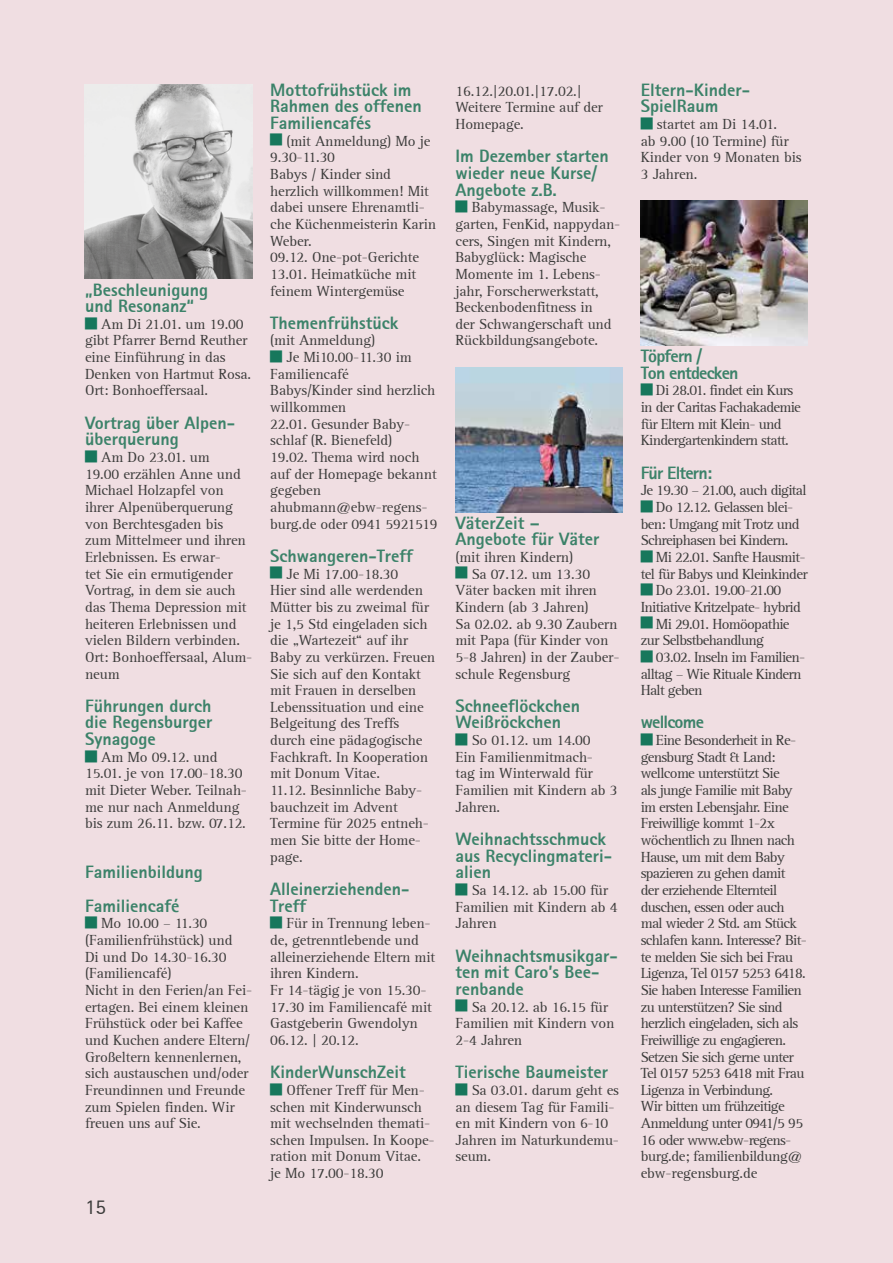
<style>
.page{position:relative;width:893px;height:1263px;background:#f0dee2}
.page>*{position:absolute;margin:0;border:0;box-sizing:border-box;transform-origin:0 0}
.t1{font:21px "Rotis Sans Serif 55";color:#3c3c3b}
.t2{font:18px/16.6px "Rotis Sans Serif Extra Bold 75";color:#3b8269}
.t3{font:18px/16.6px "Rotis Sans Serif Extra Bold 75";letter-spacing:-.045em;color:#3b8269}
.t4{font:15px/16.6px "Rotis Serif";letter-spacing:-.01em;color:#3c3c3b}
.t5{font:15px/16.6px "Rotis Serif";letter-spacing:-.045em;color:#3c3c3b}
</style>
<div class="page">
<img style="left:641px;top:201px;width:167px;height:144px">
<img style="left:455px;top:368px;width:168px;height:144px">
<img style="left:85px;top:85px;width:168px;height:194px">
<p class="t2" style="left:85px;top:281px;width:125px">„Beschleunigung und Resonanz“</p>
<p class="t4" style="left:85px;top:316px;width:168px;text-indent:16px">Am Di 21.01. um 19.00 gibt Pfarrer Bernd Reuther eine Einführung in das<br>Denken von Hartmut Rosa.<br>Ort: Bonhoeffersaal.</p>
<p class="t2" style="left:85px;top:414px;width:151px">Vortrag über Alpen&shy;überquerung</p>
<p class="t4" style="left:85px;top:449px;width:169px;text-indent:16px">Am Do 23.01. um<br>19.00 erzählen Anne und<br>Michael Holzapfel von ihrer Alpenüberquerung von Berchtesgaden bis zum Mittelmeer und ihren<br>Erlebnissen. Es erwar-<br>tet Sie ein ermutigender<br>Vortrag, in dem sie auch das Thema Depression mit heiteren Erlebnissen und vielen Bildern verbinden.<br>Ort: Bonhoeffersaal, Alum&shy;neum</p>
<p class="t2" style="left:85px;top:697px;width:129px;text-align:justify">Führungen durch die Regensburger Synagoge</p>
<p class="t4" style="left:85px;top:749px;width:163px;text-indent:16px">Am Mo 09.12. und<br>15.01. je von 17.00-18.30 mit Dieter Weber. Teilnah&shy;me nur nach Anmeldung bis zum 26.11. bzw. 07.12.</p>
<p class="t2" style="left:85px;top:855px;width:119px;line-height:33.3px">Familienbildung<br>Familiencafé</p>
<p class="t4" style="left:85px;top:915px;width:169px;text-indent:16px">Mo 10.00 – 11.30 (Familienfrühstück) und<br>Di und Do 14.30-16.30 (Familiencafé)<br>Nicht in den Ferien/an Fei&shy;ertagen. Bei einem kleinen<br>Frühstück oder bei Kaffee und Kuchen andere Eltern/<br>Großeltern kennenlernen, sich austauschen und/oder<br>Freundinnen und Freunde zum Spielen finden. Wir freuen uns auf Sie.</p>
<h1 class="t1" style="left:85px;top:1195px;width:22px">15</h1>
<p class="t2" style="left:270px;top:81px;width:153px">Mottofrühstück im<br>Rahmen des offenen<br>Familiencafés</p>
<p class="t4" style="left:270px;top:133px;width:167px;text-indent:16px">(mit Anmeldung) Mo je<br>9.30-11.30<br>Babys / Kinder sind herzlich willkommen! Mit dabei unsere Ehrenamtli&shy;che Küchenmeisterin Karin<br>Weber.<br>09.12. One-pot-Gerichte<br>13.01. Heimatküche mit feinem Wintergemüse</p>
<p class="t2" style="left:270px;top:314px;width:130px">Themenfrühstück</p>
<p class="t4" style="left:270px;top:333px;width:106px">(mit Anmeldung)</p>
<p class="t4" style="left:286px;top:349px;width:127px">Je Mi10.00-11.30 im</p>
<p class="t4" style="left:270px;top:366px;width:80px">Familiencafé</p>
<p class="t4" style="left:270px;top:383px;width:167px">Babys/Kinder sind herzlich</p>
<p class="t4" style="left:270px;top:399px;width:77px">willkommen</p>
<p class="t4" style="left:270px;top:416px;width:141px">22.01. Gesunder Baby-</p>
<p class="t4" style="left:270px;top:432px;width:124px">schlaf (R. Bienefeld)</p>
<p class="t4" style="left:270px;top:449px;width:151px">19.02. Thema wird noch</p>
<p class="t4" style="left:270px;top:466px;width:168px">auf der Homepage bekannt</p>
<p class="t4" style="left:270px;top:482px;width:52px">gegeben</p>
<p class="t4" style="left:270px;top:499px;width:159px">ahubmann@ebw-regens-</p>
<p class="t4" style="left:270px;top:516px;width:169px">burg.de oder 0941 5921519</p>
<p class="t2" style="left:270px;top:547px;width:144px">Schwangeren-Treff</p>
<p class="t4" style="left:270px;top:566px;width:166px;text-indent:16px">Je Mi 17.00-18.30<br>Hier sind alle werdenden<br>Mütter bis zu zweimal für je 1,5 Std eingeladen sich die „Wartezeit“ auf ihr<br>Baby zu verkürzen. Freuen<br>Sie sich auf den Kontakt mit Frauen in derselben<br>Lebenssituation und eine<br>Belgeitung des Treffs durch eine pädagogische<br>Fachkraft. In Kooperation mit Donum Vitae.<br>11.12. Besinnliche Baby&shy;bauchzeit im Advent<br>Termine für 2025 entneh&shy;men Sie bitte der Home&shy;page.</p>
<p class="t2" style="left:270px;top:880px;width:141px">Alleinerziehenden-<br>Treff</p>
<p class="t4" style="left:270px;top:915px;width:166px;text-indent:16px">Für in Trennung leben&shy;de, getrenntlebende und alleinerziehende Eltern mit ihren Kindern.<br>Fr 14-tägig je von 15.30-<br>17.30 im Familiencafé mit<br>Gastgeberin Gwendolyn<br>06.12. | 20.12.</p>
<p class="t2" style="left:270px;top:1063px;width:137px">KinderWunschZeit</p>
<p class="t4" style="left:270px;top:1082px;width:166px;text-indent:16px">Offener Treff für Men&shy;schen mit Kinderwunsch mit wechselnden themati&shy;schen Impulsen. In Koope&shy;ration mit Donum Vitae. je Mo 17.00-18.30</p>
<p class="t4" style="left:455px;top:83px;width:149px">16.12.|20.01.|17.02.|<br>Weitere Termine auf der<br>Homepage.</p>
<p class="t2" style="left:455px;top:148px;width:155px">Im Dezember starten wieder neue Kurse/<br>Angebote z.B.</p>
<p class="t4" style="left:455px;top:199px;width:166px;text-indent:16px">Babymassage, Musik&shy;garten, FenKid, nappydan&shy;cers, Singen mit Kindern,<br>Babyglück: Magische<br>Momente im 1. Lebens&shy;jahr, Forscherwerkstatt,<br>Beckenbodenfitness in<br>der Schwangerschaft und<br>Rückbildungsangebote.</p>
<p class="t2" style="left:455px;top:514px;width:145px">VäterZeit –<br>Angebote für Väter</p>
<p class="t4" style="left:455px;top:549px;width:119px">(mit ihren Kindern)</p>
<p class="t4" style="left:472px;top:566px;width:120px">Sa 07.12. um 13.30</p>
<p class="t4" style="left:455px;top:582px;width:143px">Väter backen mit ihren</p>
<p class="t4" style="left:455px;top:599px;width:135px">Kindern (ab 3 Jahren)</p>
<p class="t4" style="left:455px;top:616px;width:163px">Sa 02.02. ab 9.30 Zaubern</p>
<p class="t4" style="left:455px;top:632px;width:155px">mit Papa (für Kinder von</p>
<p class="t4" style="left:455px;top:649px;width:165px">5-8 Jahren) in der Zauber-</p>
<p class="t4" style="left:455px;top:666px;width:116px">schule Regensburg</p>
<p class="t2" style="left:455px;top:697px;width:126px">Schneeflöckchen<br>Weißröckchen</p>
<p class="t4" style="left:455px;top:732px;width:164px;text-indent:16px">So 01.12. um 14.00<br>Ein Familienmitmach-<br>tag im Winterwald für<br>Familien mit Kindern ab 3<br>Jahren.</p>
<p class="t2" style="left:455px;top:830px;width:158px">Weihnachtsschmuck aus Recyclingmateri&shy;alien</p>
<p class="t4" style="left:455px;top:882px;width:164px;text-indent:16px">Sa 14.12. ab 15.00 für<br>Familien mit Kindern ab 4<br>Jahren</p>
<p class="t2" style="left:455px;top:947px;width:164px">Weihnachtsmusikgar&shy;ten mit Caro’s Bee&shy;renbande</p>
<p class="t4" style="left:455px;top:999px;width:160px;text-indent:16px">Sa 20.12. ab 16.15 für<br>Familien mit Kindern von<br>2-4 Jahren</p>
<p class="t2" style="left:455px;top:1063px;width:154px">Tierische Baumeister</p>
<p class="t4" style="left:455px;top:1082px;width:165px;text-indent:16px">Sa 03.01. darum geht es an diesem Tag für Famili&shy;en mit Kindern von 6-10<br>Jahren im Naturkundemu&shy;seum.</p>
<p class="t2" style="left:641px;top:81px;width:111px">Eltern-Kinder-<br>SpielRaum</p>
<p class="t4" style="left:641px;top:116px;width:162px;text-indent:16px">startet am Di 14.01.<br>ab 9.00 (10 Termine) für<br>Kinder von 9 Monaten bis<br>3 Jahren.</p>
<p class="t3" style="left:641px;top:347px;width:99px">Töpfern /<br>Ton entdecken</p>
<p class="t5" style="left:641px;top:383px;width:162px;text-indent:15px">Di 28.01. findet ein Kurs in der Caritas Fachakademie für Eltern mit Klein- und<br>Kindergartenkindern statt.</p>
<p class="t3" style="left:641px;top:464px;width:73px">Für Eltern:</p>
<p class="t5" style="left:641px;top:482px;width:167px">Je 19.30 – 21.00, auch digital</p>
<p class="t5" style="left:656px;top:499px;width:139px">Do 12.12. Gelassen blei-</p>
<p class="t5" style="left:641px;top:516px;width:160px">ben: Umgang mit Trotz und</p>
<p class="t5" style="left:641px;top:532px;width:149px">Schreiphasen bei Kindern.</p>
<p class="t5" style="left:656px;top:549px;width:151px">Mi 22.01. Sanfte Hausmit-</p>
<p class="t5" style="left:641px;top:566px;width:168px">tel für Babys und Kleinkinder</p>
<p class="t5" style="left:656px;top:582px;width:127px">Do 23.01. 19.00-21.00</p>
<p class="t5" style="left:641px;top:599px;width:162px">Initiative Kritzelpate- hybrid</p>
<p class="t5" style="left:656px;top:616px;width:135px">Mi 29.01. Homöopathie</p>
<p class="t5" style="left:641px;top:632px;width:125px">zur Selbstbehandlung</p>
<p class="t5" style="left:656px;top:649px;width:151px">03.02. Inseln im Familien-</p>
<p class="t5" style="left:641px;top:666px;width:162px">alltag – Wie Rituale Kindern</p>
<p class="t5" style="left:641px;top:682px;width:63px">Halt geben</p>
<p class="t3" style="left:641px;top:714px;width:65px">wellcome</p>
<p class="t5" style="left:641px;top:732px;width:168px;text-indent:15px">Eine Besonderheit in Re&shy;gensburg Stadt &amp; Land: wellcome unterstützt Sie<br>als junge Familie mit Baby im ersten Lebensjahr. Eine<br>Freiwillige kommt 1-2x wöchentlich zu Ihnen nach<br>Hause, um mit dem Baby spazieren zu gehen damit der erziehende Elternteil duschen, essen oder auch mal wieder 2 Std. am Stück schlafen kann. Interesse? Bit&shy;te melden Sie sich bei Frau<br>Ligenza, Tel 0157 5253 6418.<br>Sie haben Interesse Familien zu unterstützen? Sie sind herzlich eingeladen, sich als<br>Freiwillige zu engagieren.<br>Setzen Sie sich gerne unter<br>Tel 0157 5253 6418 mit Frau<br>Ligenza in Verbindung.<br>Wir bitten um frühzeitige<br>Anmeldung unter 0941/5 95<br>16 oder www.ebw-regens&shy;burg.de; familienbildung@ ebw-regensburg.de</p>
</div>
